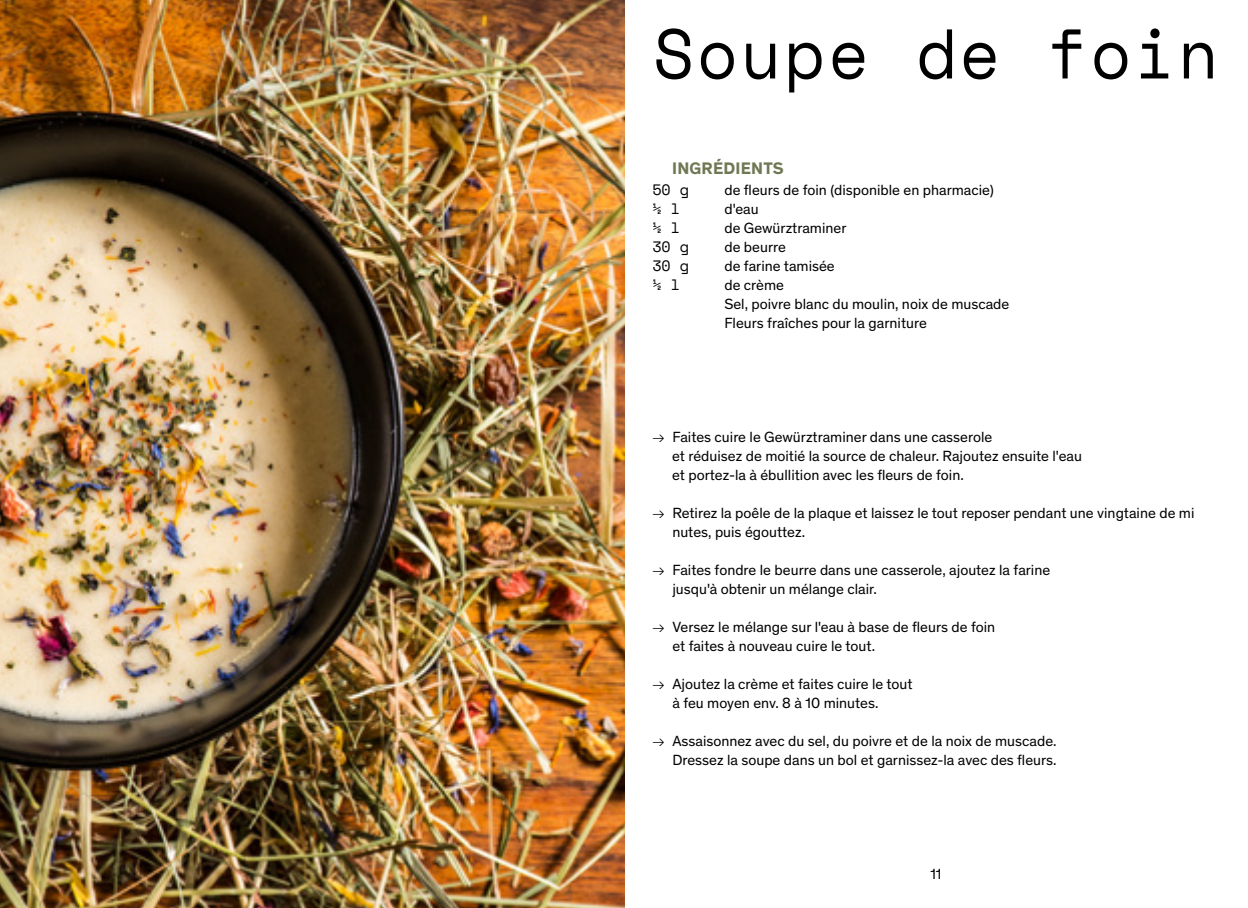
<style>
.page{position:relative;width:1248px;height:908px;background:#fff}
.page>*{position:absolute;margin:0;border:0;box-sizing:border-box;transform-origin:0 0}
.t1{font:70px "Space Mono";letter-spacing:.05em;color:#000;scale:.94 1}
.t2{font:700 17px "Theinhardt";letter-spacing:.01em;color:#6f7854}
.t3{font:15px/19px "Theinhardt";color:#000}
.t4{font:15px "Space Mono";color:#000}
.s1{font-weight:300;font-size:15.4px}
</style>
<div class="page">
<img style="left:0;top:0;width:624px;height:907px">
<h1 class="t1" style="left:653px;top:2px;width:602px">Soupe de foin</h1>
<p class="t2" style="left:672px;top:156px;width:113px">INGRÉDIENTS</p>
<p class="t4" style="left:652px;top:178px;width:38px">50 g</p>
<p class="t3" style="left:724px;top:179px;width:271px">de fleurs de foin (disponible en pharmacie)</p>
<p class="t4" style="left:652px;top:197px;width:29px">½ l</p>
<p class="t3" style="left:724px;top:198px;width:36px">d'eau</p>
<p class="t4" style="left:652px;top:216px;width:29px">½ l</p>
<p class="t3" style="left:724px;top:217px;width:123px">de Gewürztraminer</p>
<p class="t4" style="left:652px;top:235px;width:38px">30 g</p>
<p class="t3" style="left:724px;top:236px;width:63px">de beurre</p>
<p class="t4" style="left:652px;top:254px;width:38px">30 g</p>
<p class="t3" style="left:724px;top:255px;width:112px">de farine tamisée</p>
<p class="t4" style="left:652px;top:273px;width:29px">½ l</p>
<p class="t3" style="left:724px;top:274px;width:286px">de crème<br>Sel, poivre blanc du moulin, noix de muscade<br>Fleurs fraîches pour la garniture</p>
<p class="t3" style="left:672px;top:426px;width:411px;text-indent:-20px"><span class="s1">-&gt;</span> Faites cuire le Gewürztraminer dans une casserole<br>et réduisez de moitié la source de chaleur. Rajoutez ensuite l'eau et portez-la à ébullition avec les fleurs de foin.</p>
<p class="t3" style="left:672px;top:502px;width:523px;text-indent:-20px"><span class="s1">-&gt;</span> Retirez la poêle de la plaque et laissez le tout reposer pendant une vingtaine de mi nutes, puis égouttez.</p>
<p class="t3" style="left:672px;top:559px;width:379px;text-indent:-20px"><span class="s1">-&gt;</span> Faites fondre le beurre dans une casserole, ajoutez la farine jusqu'à obtenir un mélange clair.</p>
<p class="t3" style="left:672px;top:616px;width:324px;text-indent:-20px"><span class="s1">-&gt;</span> Versez le mélange sur l'eau à base de fleurs de foin et faites à nouveau cuire le tout.</p>
<p class="t3" style="left:672px;top:673px;width:242px;text-indent:-20px"><span class="s1">-&gt;</span> Ajoutez la crème et faites cuire le tout à feu moyen env. 8 à 10 minutes.</p>
<p class="t3" style="left:652px;top:730px;width:405px;text-align:right"><span class="s1">-&gt;</span> Assaisonnez avec du sel, du poivre et de la noix de muscade.<br>Dressez la soupe dans un bol et garnissez-la avec des fleurs.</p>
<p class="t3" style="left:930px;top:863px;width:13px">11</p>
</div>
